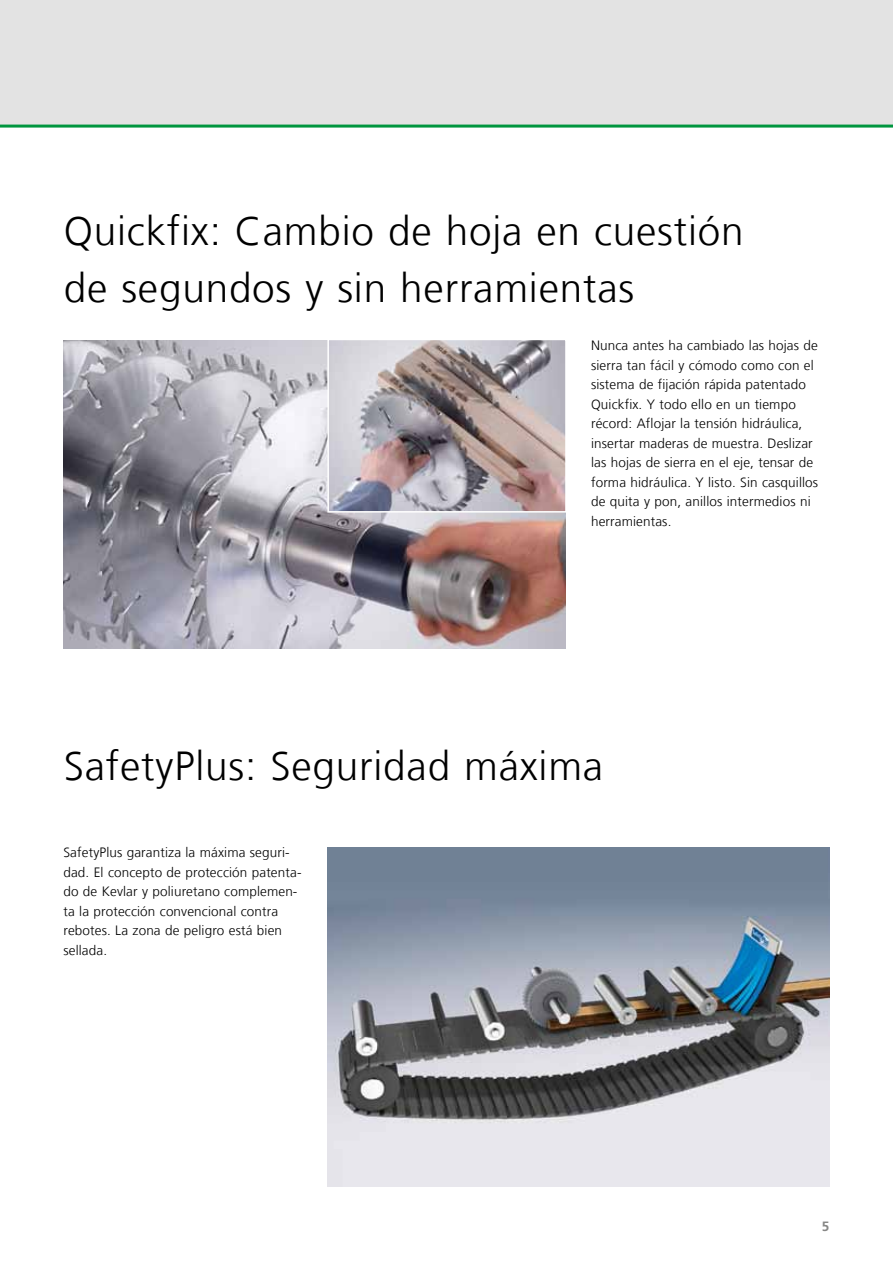
<style>
.page{position:relative;width:893px;height:1263px;background:#fff}
.page>*{position:absolute;margin:0;border:0;box-sizing:border-box;transform-origin:0 0}
.t1{font:300 40.5px/57px "Frutiger LT Com";letter-spacing:.02em;color:#000}
.t2{font:300 13.5px/19.5px "Frutiger LT Com";letter-spacing:.01em;color:#000}
.t3{font:700 13.5px "Frutiger LT Com";color:#878786}
</style>
<div class="page">
<div style="left:0;top:0;width:893px;height:126px;background:#e3e3e3"></div>
<hr style="left:0;top:125px;width:893px;height:3px;background:#00963f">
<img style="left:63px;top:340px;width:502px;height:308px">
<img style="left:330px;top:342px;width:234px;height:168px">
<div style="left:327px;top:339px;width:240px;height:174px;border:2px solid #fff"></div>
<img style="left:327px;top:847px;width:502px;height:339px">
<h1 class="t1" style="left:64px;top:203px;width:681px">Quickfix: Cambio de hoja en cuestión de segundos y sin herramientas</h1>
<p class="t2" style="left:591px;top:336px;width:229px">Nunca antes ha cambiado las hojas de sierra tan fácil y cómodo como con el sistema de fijación rápida patentado Quickfix. Y todo ello en un tiempo récord: Aflojar la tensión hidráulica, insertar maderas de muestra. Deslizar las hojas de sierra en el eje, tensar de forma hidráulica. Y listo. Sin casquillos de quita y pon, anillos intermedios ni herramientas.</p>
<h1 class="t1" style="left:64px;top:738px;width:541px">SafetyPlus: Seguridad máxima</h1>
<p class="t2" style="left:63px;top:843px;width:240px">SafetyPlus garantiza la máxima seguri&shy;dad. El concepto de protección patenta&shy;do de Kevlar y poliuretano complemen&shy;ta la protección convencional contra rebotes. La zona de peligro está bien sellada.</p>
<p class="t3" style="left:822px;top:1218px;width:9px">5</p>
</div>
